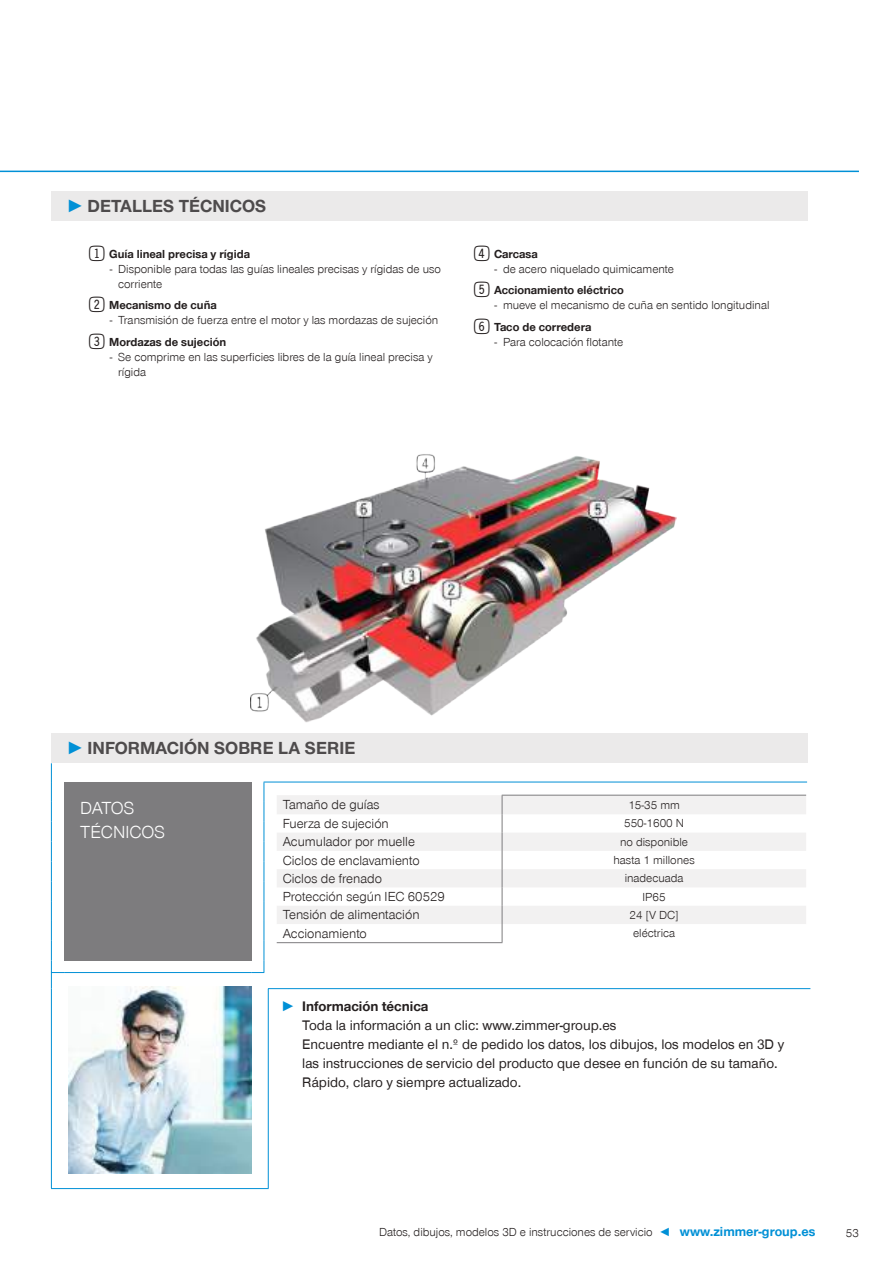
<style>
.page{position:relative;width:893px;height:1263px;background:#fff}
.page>*{position:absolute;margin:0;border:0;box-sizing:border-box;transform-origin:0 0}
.t1{font:700 18px "Zimmer Group Sans Global";color:#4e4b4c}
.t2{font:300 18px/24px "Zimmer Group Sans Global";color:#fff}
.t3{font:14.25px/19.2px "Zimmer Group Sans Global";color:#241f1f}
.t4{font:300 13.5px "Zimmer Group Sans Global";color:#241f1f}
.t5{font:300 12px/21.5px "Zimmer Group Sans Global";color:#241f1f}
.t6{font:700 12px "Zimmer Group Sans Global";color:#241f1f}
.s1{font-family:"Zimmer Group Sans";color:#0090d6}
.s2{font-family:"Double Digits Super Square";font-weight:400;font-size:25.5px}
.s3{font-weight:700}
.s4{font-family:"Zimmer Group Sans";font-weight:700;color:#0090d6}
.s5{color:#0090d6}
.s6{font-weight:700;font-size:13.5px;color:#0090d6}
</style>
<div class="page">
<img style="left:250px;top:454px;width:427px;height:268px">
<hr style="left:0;top:171px;width:859px;height:1px;background:#0090d6">
<div style="left:51px;top:191px;width:757px;height:30px;background:#ebeaea"></div>
<div style="left:51px;top:733px;width:757px;height:30px;background:#ebeaea"></div>
<div style="left:64px;top:782px;width:187px;height:179px;background:#7d7c7e"></div>
<hr style="left:264px;top:782px;width:543px;height:1px;background:#0090d6">
<hr style="left:64px;top:972px;width:187px;height:1px;background:#0090d6">
<svg style="left:251px;top:782px;width:14px;height:191px"></svg>
<svg style="left:277px;top:795px;width:529px;height:129px;fill:#f2f1f1"></svg>
<hr style="left:502px;top:795px;width:304px;height:1px;background:#7d7c7e">
<svg style="left:502px;top:795px;width:1px;height:147px"></svg>
<hr style="left:277px;top:942px;width:225px;height:1px;background:#7d7c7e">
<svg style="left:51px;top:763px;width:13px;height:226px"></svg>
<hr style="left:51px;top:989px;width:1px;height:199px;background:#0090d6">
<hr style="left:51px;top:1188px;width:218px;height:1px;background:#0090d6">
<hr style="left:268px;top:988px;width:542px;height:1px;background:#0090d6">
<hr style="left:268px;top:989px;width:1px;height:199px;background:#0090d6">
<img style="left:68px;top:986px;width:183px;height:188px">
<h1 class="t1" style="left:66px;top:195px;width:201px"><span class="s1">►</span> DETALLES TÉCNICOS</h1>
<p class="t6" style="left:89px;top:247px;width:162px"><span class="s2">1</span>Guía lineal precisa y rígida</p>
<p class="t5" style="left:118px;top:261px;width:324px;line-height:15px;text-indent:-9px">- Disponible para todas las guías lineales precisas y rígidas de uso corriente</p>
<p class="t6" style="left:89px;top:298px;width:129px"><span class="s2">2</span>Mecanismo de cuña</p>
<p class="t5" style="left:89px;top:309px;width:351px;text-indent:20px">- Transmisión de fuerza entre el motor y las mordazas de sujeción<br><span class="s2">3</span><span class="s3">Mordazas de sujeción</span></p>
<p class="t5" style="left:118px;top:349px;width:316px;line-height:15px;text-indent:-9px">- Se comprime en las superficies libres de la guía lineal precisa y rígida</p>
<p class="t6" style="left:474px;top:247px;width:65px"><span class="s2">4</span>Carcasa</p>
<p class="t5" style="left:474px;top:258px;width:201px;text-indent:20px">- de acero niquelado quimicamente<br><span class="s2">5</span><span class="s3">Accionamiento eléctrico</span></p>
<p class="t5" style="left:474px;top:294px;width:297px;text-indent:20px">- mueve el mecanismo de cuña en sentido longitudinal<br><span class="s2">6</span><span class="s3">Taco de corredera</span></p>
<p class="t5" style="left:495px;top:331px;width:130px">- Para colocación flotante</p>
<h1 class="t1" style="left:66px;top:738px;width:290px"><span class="s1">►</span> INFORMACIÓN SOBRE LA SERIE</h1>
<h1 class="t2" style="left:80px;top:796px;width:86px">DATOS<br>TÉCNICOS</h1>
<p class="t4" style="left:283px;top:797px;width:98px">Tamaño de guías</p>
<p class="t5" style="left:628px;top:794px;width:53px">15-35 mm</p>
<p class="t4" style="left:283px;top:815px;width:108px">Fuerza de sujeción</p>
<p class="t5" style="left:624px;top:812px;width:61px">550-1600 N</p>
<p class="t4" style="left:283px;top:834px;width:134px">Acumulador por muelle</p>
<p class="t5" style="left:620px;top:831px;width:69px">no disponible</p>
<p class="t4" style="left:283px;top:852px;width:138px">Ciclos de enclavamiento</p>
<p class="t5" style="left:613px;top:849px;width:83px">hasta 1 millones</p>
<p class="t4" style="left:283px;top:870px;width:101px">Ciclos de frenado</p>
<p class="t5" style="left:625px;top:867px;width:60px">inadecuada</p>
<p class="t4" style="left:283px;top:888px;width:164px">Protección según IEC 60529</p>
<p class="t5" style="left:643px;top:886px;width:25px">IP65</p>
<p class="t4" style="left:283px;top:907px;width:138px">Tensión de alimentación</p>
<p class="t5" style="left:630px;top:904px;width:50px">24 [V DC]</p>
<p class="t4" style="left:283px;top:925px;width:86px">Accionamiento</p>
<p class="t5" style="left:633px;top:922px;width:44px">eléctrica</p>
<p class="t3" style="left:302px;top:996px;width:483px;text-indent:-21px"><span class="s4">►</span> <span class="s3">Información técnica<br></span>Toda la información a un clic: www.zimmer-group.es<br>Encuentre mediante el n.º de pedido los datos, los dibujos, los modelos en 3D y las instrucciones de servicio del producto que desee en función de su tamaño.<br>Rápido, claro y siempre actualizado.</p>
<p class="t5" style="left:379px;top:1221px;width:438px">Datos, dibujos, modelos 3D e instrucciones de servicio <span class="s5">◄</span> <span class="s6">www.zimmer-group.es</span></p>
<p class="t5" style="left:846px;top:1222px;width:15px">53</p>
</div>
